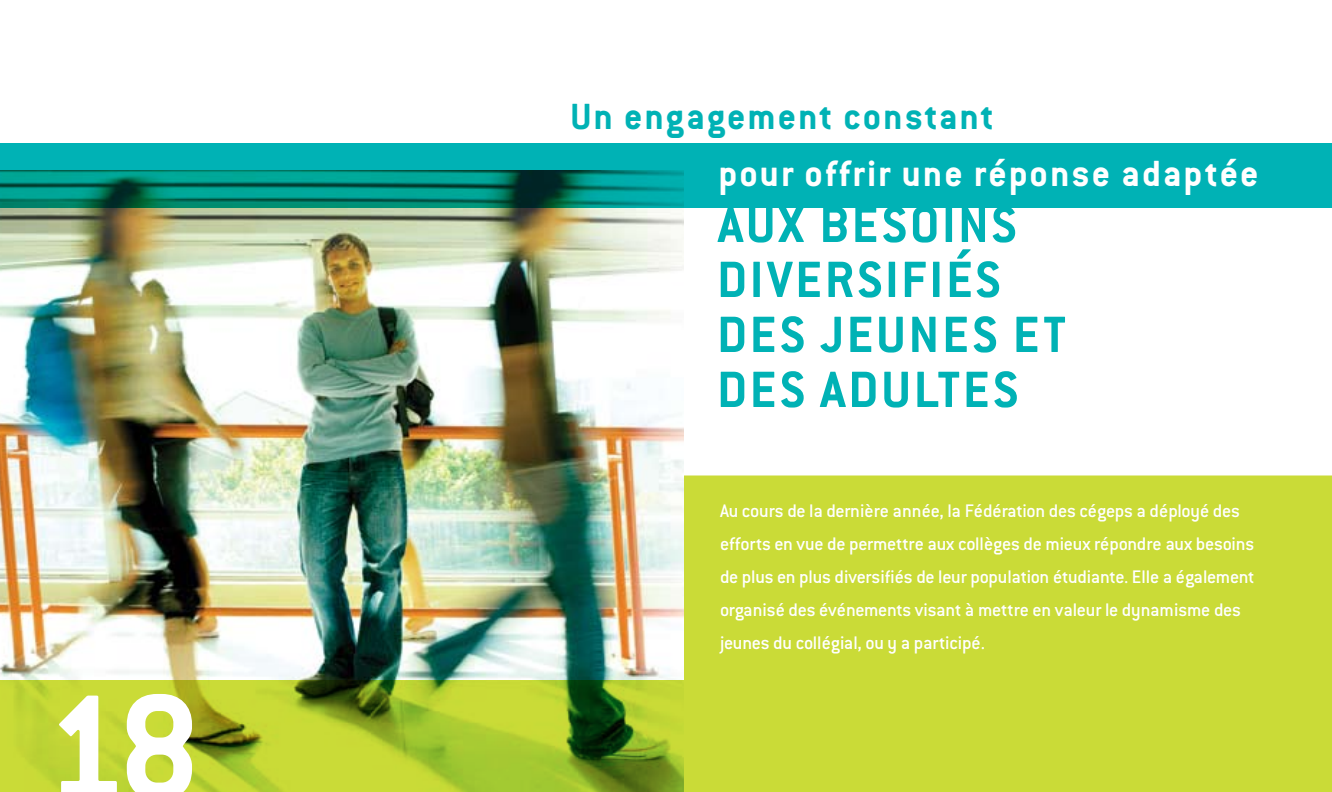
<style>
.page{position:relative;width:1332px;height:792px;background:#fff}
.page>*{position:absolute;margin:0;border:0;box-sizing:border-box;transform-origin:0 0}
.t1{font:700 56px/55px "Conduit ITC";letter-spacing:.05em;color:#00b2b5}
.t2{font:700 40px "Conduit ITC";letter-spacing:.05em;color:#fff}
.t3{font:700 40px "Conduit ITC";letter-spacing:.05em;color:#00b2b5}
.t4{font:500 20px/33px "Conduit ITC";letter-spacing:-.01em;color:#fff}
</style>
<div class="page">
<img style="left:0;top:207px;width:684px;height:269px">
<img style="left:0;top:476px;width:1332px;height:316px">
<svg style="left:0;top:143px;width:1332px;height:64px;fill:#00b2b5"></svg>
<svg style="left:59px;top:694px;width:133px;height:98px"></svg>
<h2 class="t3" style="left:570px;top:93px;width:425px">Un engagement constant</h2>
<h2 class="t2" style="left:719px;top:150px;width:542px">pour offrir une réponse adaptée</h2>
<h1 class="t1" style="left:717px;top:196px;width:350px">AUX BESOINS<br>DIVERSIFIÉS<br>DES JEUNES ET<br>DES ADULTES</h1>
<p class="t4" style="left:720px;top:494px;width:536px">Au cours de la dernière année, la Fédération des cégeps a déployé des efforts en vue de permettre aux collèges de mieux répondre aux besoins de plus en plus diversifiés de leur population étudiante. Elle a également organisé des événements visant à mettre en valeur le dynamisme des jeunes du collégial, ou y a participé.</p>
</div>
